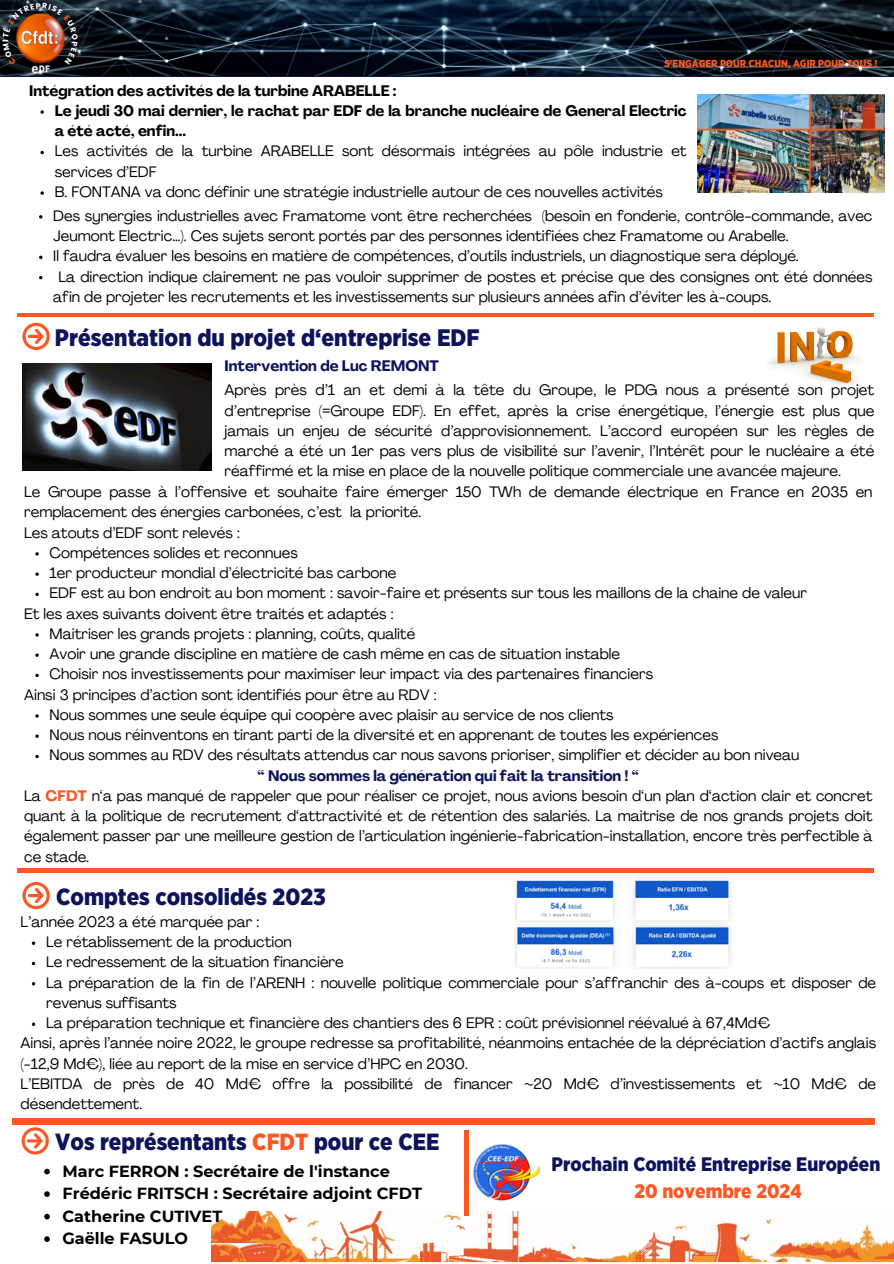
<style>
.page{position:relative;width:894px;height:1264px;background:#fff}
.page>*{position:absolute;margin:0;border:0;box-sizing:border-box;transform-origin:0 0}
.t1{font:900 23.85px "Gotham Narrow";color:#0d145a}
.t2{font:900 23.4px "Gotham Narrow";color:#0d145a}
.t3{font:900 19.5px/27px "Gotham Narrow";color:#0d145a;text-align:center}
.t4{font:700 16.05px "Montserrat";color:#000}
.t5{font:15px/20.2px "Agrandir";color:#000}
.t6{font:700 15px/20.2px "Agrandir";color:#000}
.t7{font:700 15px "Agrandir";color:#0d145a}
.t8{font:900 11.4px "Ruda";color:#fff}
.t9{font:900 10.05px "Gotham Narrow";color:#ff5722}
.t10{font:900 9.15px "Ruda";color:#fff}
.t11{font:7.8px "Poppins";color:#fff}
.s1{font-weight:700;color:#0d145a}
.s2{font-weight:700;color:#ff5722}
.s3{color:#ff5722}
</style>
<div class="page">
<img style="left:0;top:0;width:893px;height:75px">
<img style="left:211px;top:1211px;width:682px;height:50px">
<svg style="left:22px;top:1127px;width:27px;height:27px"></svg>
<div style="left:17px;top:867px;width:856px;height:5px;background:#ff5722"></div>
<img style="left:766px;top:316px;width:102px;height:69px">
<svg style="left:22px;top:323px;width:27px;height:27px"></svg>
<div style="left:463px;top:1130px;width:5px;height:85px;background:#ff5722"></div>
<img style="left:473px;top:1144px;width:67px;height:57px">
<svg style="left:22px;top:882px;width:27px;height:27px"></svg>
<hr style="left:17px;top:313px;width:856px;height:3px;background:#ff5722">
<img style="left:22px;top:364px;width:189px;height:107px">
<div style="left:12px;top:1117px;width:862px;height:7px;background:#ff5722"></div>
<img style="left:515px;top:879px;width:216px;height:89px">
<img style="left:697px;top:94px;width:187px;height:98px">
<svg style="left:35px;top:552px;width:4px;height:3px"></svg>
<svg style="left:35px;top:572px;width:4px;height:4px"></svg>
<svg style="left:35px;top:592px;width:4px;height:4px"></svg>
<svg style="left:35px;top:633px;width:4px;height:3px"></svg>
<svg style="left:35px;top:653px;width:4px;height:4px"></svg>
<svg style="left:35px;top:673px;width:4px;height:4px"></svg>
<svg style="left:35px;top:714px;width:4px;height:3px"></svg>
<svg style="left:35px;top:734px;width:4px;height:4px"></svg>
<svg style="left:35px;top:754px;width:4px;height:4px"></svg>
<svg style="left:44px;top:1168px;width:6px;height:6px"></svg>
<svg style="left:44px;top:1191px;width:6px;height:5px"></svg>
<svg style="left:44px;top:1213px;width:6px;height:6px"></svg>
<svg style="left:44px;top:1236px;width:6px;height:5px"></svg>
<svg style="left:40px;top:110px;width:4px;height:4px"></svg>
<svg style="left:40px;top:151px;width:4px;height:3px"></svg>
<svg style="left:40px;top:191px;width:4px;height:4px"></svg>
<img style="left:2px;top:3px;width:76px;height:62px">
<p class="t11" style="left:1px;top:42px;width:4px;rotate:-90deg">I</p>
<h4 class="t8" style="left:32px;top:62px;width:8px">e</h4>
<p class="t10" style="left:39px;top:64px;width:13px">DF</p>
<p class="t9" style="left:664px;top:59px;width:214px">S'ENGAGER POUR CHACUN, AGIR POUR TOUS !</p>
<p class="t6" style="left:55px;top:82px;width:633px;text-indent:-25px">Intégration des activités de la turbine ARABELLE :<br>Le jeudi 30 mai dernier, le rachat par EDF de la branche nucléaire de General Electric a été acté, enfin...</p>
<p class="t5" style="left:55px;top:143px;width:633px">Les activités de la turbine ARABELLE sont désormais intégrées au pôle industrie et services d’EDF<br>B. FONTANA va donc définir une stratégie industrielle autour de ces nouvelles activités</p>
<p class="t5" style="left:53px;top:207px;width:820px">Des synergies industrielles avec Framatome vont être recherchées (besoin en fonderie, contrôle-commande, avec</p>
<p class="t5" style="left:53px;top:227px;width:736px">Jeumont Electric…). Ces sujets seront portés par des personnes identifiées chez Framatome ou Arabelle.</p>
<p class="t5" style="left:53px;top:247px;width:746px">Il faudra évaluer les besoins en matière de compétences, d’outils industriels, un diagnostique sera déployé.</p>
<p class="t5" style="left:58px;top:268px;width:815px">La direction indique clairement ne pas vouloir supprimer de postes et précise que des consignes ont été données</p>
<p class="t5" style="left:53px;top:288px;width:719px">afin de projeter les recrutements et les investissements sur plusieurs années afin d’éviter les à-coups.</p>
<p class="t1" style="left:55px;top:327px;width:426px">Présentation du projet d‘entreprise EDF</p>
<p class="t5" style="left:224px;top:381px;width:651px;text-align:justify">Après près d’1 an et demi à la tête du Groupe, le PDG nous a présenté son projet d’entreprise (=Groupe EDF). En effet, après la crise énergétique, l’énergie est plus que jamais un enjeu de sécurité d’approvisionnement. L’accord européen sur les règles de marché a été un 1er pas vers plus de visibilité sur l’avenir, l’Intérêt pour le nucléaire a été réaffirmé et la mise en place de la nouvelle politique commerciale une avancée majeure.</p>
<p class="t7" style="left:224px;top:359px;width:216px">Intervention de Luc REMONT</p>
<p class="t5" style="left:24px;top:483px;width:849px">Le Groupe passe à l’offensive et souhaite faire émerger 150 TWh de demande électrique en France en 2035 en remplacement des énergies carbonées, c’est la priorité.<br>Les atouts d’EDF sont relevés :</p>
<p class="t5" style="left:50px;top:544px;width:250px">Compétences solides et reconnues</p>
<p class="t5" style="left:50px;top:564px;width:348px">1er producteur mondial d’électricité bas carbone</p>
<p class="t5" style="left:50px;top:584px;width:758px">EDF est au bon endroit au bon moment : savoir-faire et présents sur tous les maillons de la chaine de valeur</p>
<p class="t5" style="left:24px;top:604px;width:371px">Et les axes suivants doivent être traités et adaptés :</p>
<p class="t5" style="left:50px;top:625px;width:367px">Maitriser les grands projets : planning, coûts, qualité</p>
<p class="t5" style="left:50px;top:645px;width:572px">Avoir une grande discipline en matière de cash même en cas de situation instable</p>
<p class="t5" style="left:50px;top:665px;width:604px">Choisir nos investissements pour maximiser leur impact via des partenaires financiers</p>
<p class="t5" style="left:24px;top:685px;width:414px">Ainsi 3 principes d’action sont identifiés pour être au RDV :</p>
<h1 class="t5" style="left:50px;top:706px;width:565px">Nous sommes une seule équipe qui coopère avec plaisir au service de nos clients</h1>
<h3 class="t5" style="left:50px;top:726px;width:670px">Nous nous réinventons en tirant parti de la diversité et en apprenant de toutes les expériences</h3>
<p class="t5" style="left:50px;top:746px;width:751px">Nous sommes au RDV des résultats attendus car nous savons prioriser, simplifier et décider au bon niveau</p>
<h4 class="t5" style="left:24px;top:766px;width:849px;text-indent:233px"><span class="s1">“ Nous sommes la génération qui fait la transition ! “<br></span>La <span class="s2">CFDT</span> n‘a pas manqué de rappeler que pour réaliser ce projet, nous avions besoin d‘un plan d‘action clair et concret quant à la politique de recrutement d‘attractivité et de rétention des salariés. La maitrise de nos grands projets doit également passer par une meilleure gestion de l’articulation ingénierie-fabrication-installation, encore très perfectible à ce stade.</h4>
<p class="t2" style="left:56px;top:886px;width:271px">Comptes consolidés 2023</p>
<p class="t5" style="left:21px;top:913px;width:240px">L’année 2023 a été marquée par :</p>
<p class="t5" style="left:46px;top:933px;width:247px">Le rétablissement de la production</p>
<p class="t5" style="left:46px;top:953px;width:299px">Le redressement de la situation financière</p>
<p class="t5" style="left:46px;top:973px;width:831px">La préparation de la fin de l’ARENH : nouvelle politique commerciale pour s’affranchir des à-coups et disposer de</p>
<p class="t5" style="left:46px;top:994px;width:132px">revenus suffisants</p>
<p class="t5" style="left:46px;top:1014px;width:725px">La préparation technique et financière des chantiers des 6 EPR : coût prévisionnel réévalué à 67,4Md€</p>
<p class="t5" style="left:21px;top:1034px;width:856px">Ainsi, après l’année noire 2022, le groupe redresse sa profitabilité, néanmoins entachée de la dépréciation d’actifs anglais</p>
<p class="t5" style="left:21px;top:1054px;width:449px">(-12,9 Md€), liée au report de la mise en service d’HPC en 2030.</p>
<p class="t5" style="left:21px;top:1075px;width:856px">L’EBITDA de près de 40 Md€ offre la possibilité de financer ~20 Md€ d’investissements et ~10 Md€ de</p>
<p class="t5" style="left:21px;top:1095px;width:123px">désendettement.</p>
<p class="t2" style="left:55px;top:1131px;width:385px">Vos représentants <span class="s3">CFDT</span> pour ce CEE</p>
<p class="t4" style="left:63px;top:1161px;width:329px">Marc FERRON : Secrétaire de l'instance</p>
<h1 class="t4" style="left:63px;top:1183px;width:361px">Frédéric FRITSCH : Secrétaire adjoint CFDT</h1>
<p class="t4" style="left:63px;top:1206px;width:161px">Catherine CUTIVET</p>
<h2 class="t4" style="left:63px;top:1228px;width:127px">Gaëlle FASULO</h2>
<h4 class="t3" style="left:551px;top:1151px;width:330px">Prochain Comité Entreprise Européen<br><span class="s3">20 novembre 2024</span></h4>
</div>
